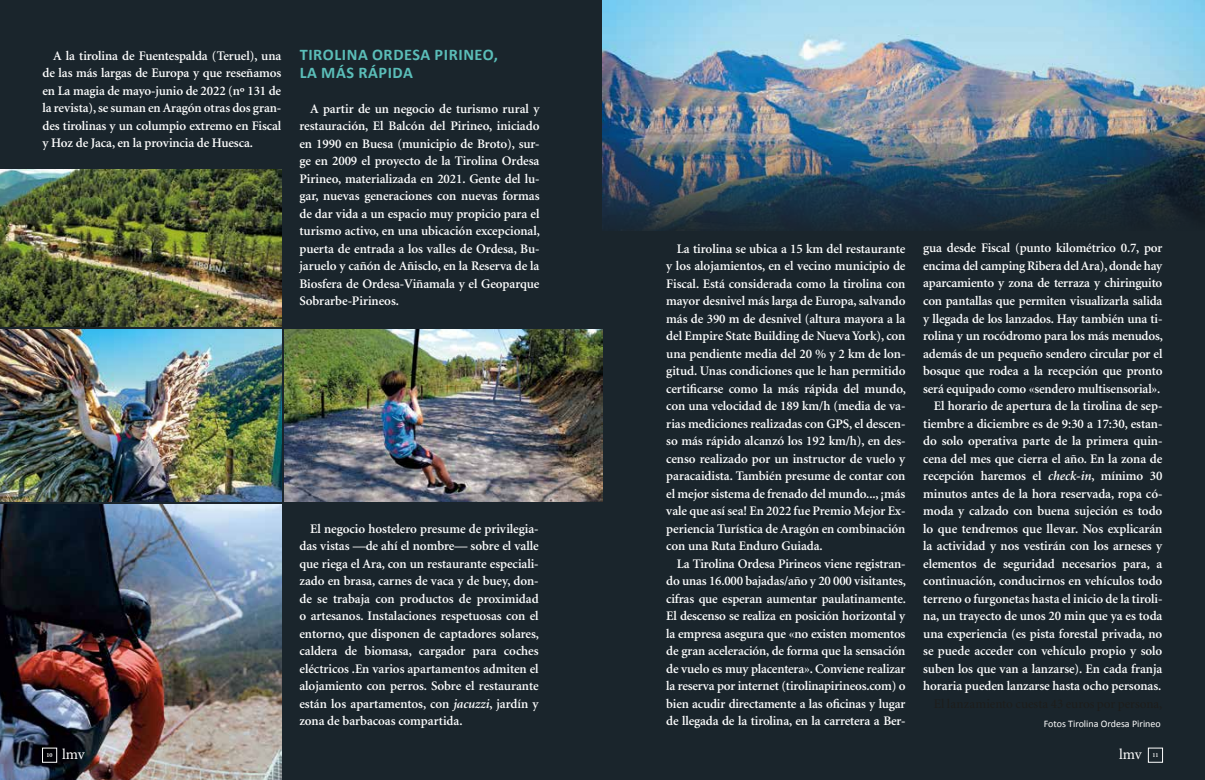
<style>
.page{position:relative;width:1205px;height:780px;background:#1a252c}
.page>*{position:absolute;margin:0;border:0;box-sizing:border-box;transform-origin:0 0}
.t1{font:700 16.25px/17.5px "Calibri";letter-spacing:.035em;color:#5bbeb9}
.t2{font:15px "Minion Pro";letter-spacing:-.01em;color:#fff}
.t3{font:600 13.12px/17.5px "Minion";letter-spacing:-.01em;color:#fff;text-align:justify}
.t4{font:10px "Calibri";color:#fff}
.t5{font:600 6.25px "Minion Pro";color:#fff}
.s1{font-style:italic}
</style>
<div class="page">
<img style="left:602px;top:0;width:603px;height:230px">
<img style="left:0;top:504px;width:282px;height:276px">
<div style="left:42px;top:748px;width:15px;height:14px;border:1px solid #fff"></div>
<img style="left:0;top:170px;width:282px;height:156px">
<img style="left:0;top:329px;width:282px;height:172px">
<img style="left:284px;top:329px;width:318px;height:172px">
<p class="t3" style="left:43px;top:47px;width:240px;text-indent:11px">A la tirolina de Fuentespalda (Teruel), una de las más largas de Europa y que reseñamos en La magia de mayo-junio de 2022 (nº 131 de la revista), se suman en Aragón otras dos gran&shy;des tirolinas y un columpio extremo en Fiscal y Hoz de Jaca, en la provincia de Huesca.</p>
<p class="t1" style="left:300px;top:46px;width:200px">TIROLINA ORDESA PIRINEO,<br>LA MÁS RÁPIDA</p>
<p class="t3" style="left:299px;top:100px;width:242px;text-indent:11px">A partir de un negocio de turismo rural y restauración, El Balcón del Pirineo, iniciado en 1990 en Buesa (municipio de Broto), sur&shy;ge en 2009 el proyecto de la Tirolina Ordesa Pirineo, materializada en 2021. Gente del lu&shy;gar, nuevas generaciones con nuevas formas de dar vida a un espacio muy propicio para el turismo activo, en una ubicación excepcional, puerta de entrada a los valles de Ordesa, Bu&shy;jaruelo y cañón de Añisclo, en la Reserva de la Biosfera de Ordesa-Viñamala y el Geoparque Sobrarbe-Pirineos.</p>
<p class="t5" style="left:47px;top:750px;width:8px">10</p>
<p class="t2" style="left:62px;top:744px;width:24px">lmv</p>
<p class="t3" style="left:299px;top:520px;width:241px;text-indent:11px">El negocio hostelero presume de privilegia&shy;das vistas —de ahí el nombre— sobre el valle que riega el Ara, con un restaurante especiali&shy;zado en brasa, carnes de vaca y de buey, don&shy;de se trabaja con productos de proximidad o artesanos. Instalaciones respetuosas con el entorno, que disponen de captadores solares, caldera de biomasa, cargador para coches eléctricos .En varios apartamentos admiten el alojamiento con perros. Sobre el restaurante están los apartamentos, con <span class="s1">jacuzzi</span>, jardín y zona de barbacoas compartida.</p>
<p class="t3" style="left:666px;top:240px;width:241px;text-indent:11px">La tirolina se ubica a 15 km del restaurante y los alojamientos, en el vecino municipio de Fiscal. Está considerada como la tirolina con mayor desnivel más larga de Europa, salvando más de 390 m de desnivel (altura mayora a la del Empire State Building de Nueva York), con una pendiente media del 20 % y 2 km de lon&shy;gitud. Unas condiciones que le han permitido certificarse como la más rápida del mundo, con una velocidad de 189 km/h (media de va&shy;rias mediciones realizadas con GPS, el descen&shy;so más rápido alcanzó los 192 km/h), en des&shy;censo realizado por un instructor de vuelo y paracaidista. También presume de contar con el mejor sistema de frenado del mundo..., ¡más vale que así sea! En 2022 fue Premio Mejor Ex&shy;periencia Turística de Aragón en combinación con una Ruta Enduro Guiada.</p>
<p class="t3" style="left:666px;top:555px;width:241px;text-indent:11px">La Tirolina Ordesa Pirineos viene registran&shy;do unas 16.000 bajadas/año y 20 000 visitantes, cifras que esperan aumentar paulatinamente.<br>El descenso se realiza en posición horizontal y la empresa asegura que «no existen momentos de gran aceleración, de forma que la sensación de vuelo es muy placentera». Conviene realizar la reserva por internet (tirolinapirineos.com) o bien acudir directamente a las oficinas y lugar de llegada de la tirolina, en la carretera a Ber-</p>
<p class="t3" style="left:923px;top:240px;width:241px;text-align:right">gua desde Fiscal (punto kilométrico 0.7, por encima del camping Ribera del Ara), donde hay aparcamiento y zona de terraza y chiringuito con pantallas que permiten visualizarla salida y llegada de los lanzados. Hay también una ti&shy;rolina y un rocódromo para los más menudos, además de un pequeño sendero circular por el bosque que rodea a la recepción que pronto será equipado como «sendero multisensorial».<br>El horario de apertura de la tirolina de sep&shy;tiembre a diciembre es de 9:30 a 17:30, estan&shy;do solo operativa parte de la primera quin&shy;cena del mes que cierra el año. En la zona de recepción haremos el <span class="s1">check-in</span>, mínimo 30 minutos antes de la hora reservada, ropa có&shy;moda y calzado con buena sujeción es todo lo que tendremos que llevar. Nos explicarán la actividad y nos vestirán con los arneses y elementos de seguridad necesarios para, a continuación, conducirnos en vehículos todo terreno o furgonetas hasta el inicio de la tiroli&shy;na, un trayecto de unos 20 min que ya es toda una experiencia (es pista forestal privada, no se puede acceder con vehículo propio y solo suben los que van a lanzarse). En cada franja horaria pueden lanzarse hasta ocho personas.</p>
<p class="t4" style="left:1044px;top:717px;width:118px">Fotos Tirolina Ordesa Pirineo</p>
<p class="t2" style="left:1119px;top:744px;width:24px">lmv</p>
<p class="t5" style="left:1152px;top:750px;width:8px">11</p>
</div>
